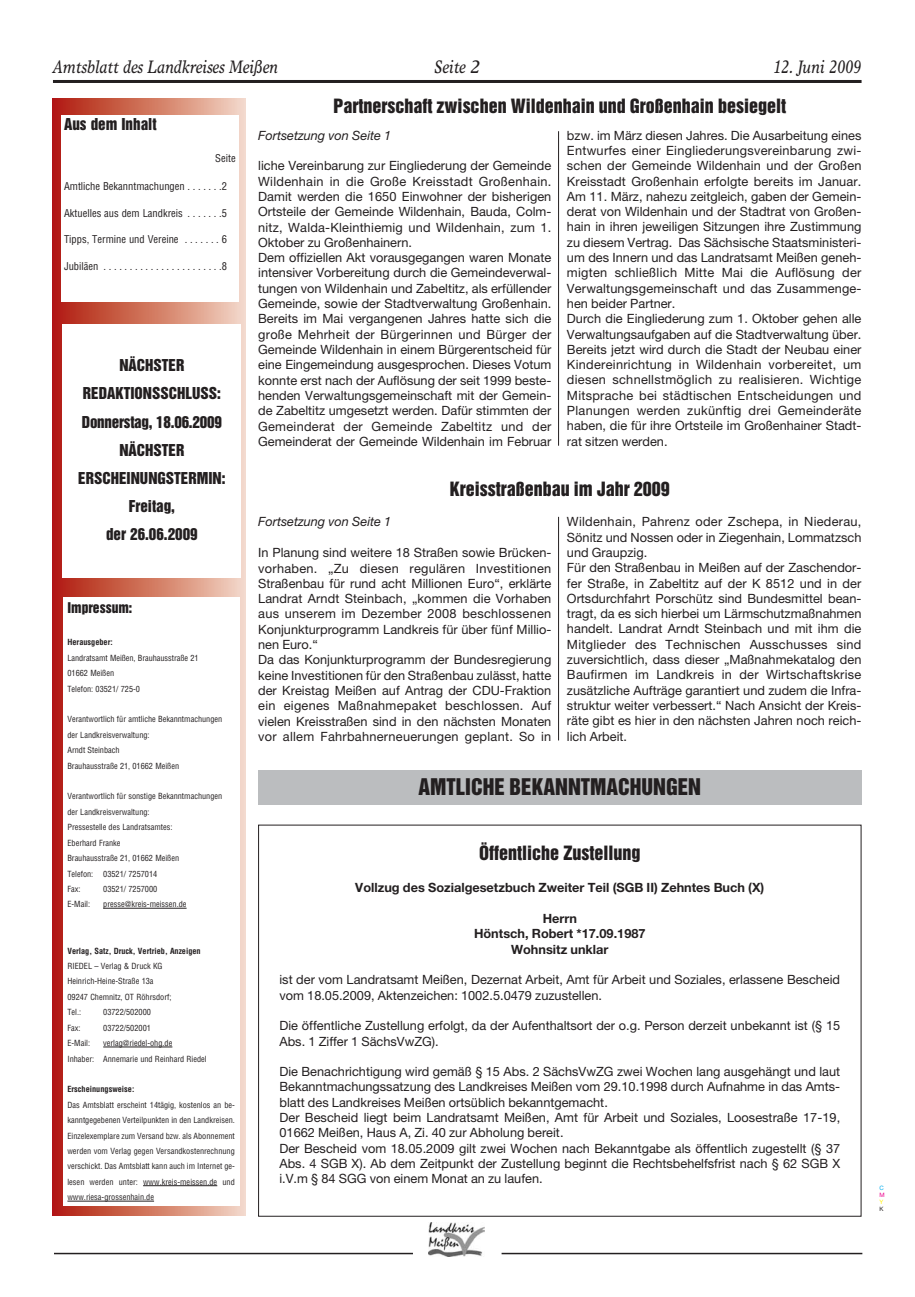
<style>
.page{position:relative;width:915px;height:1297px;background:#fff}
.page>*{position:absolute;margin:0;border:0;box-sizing:border-box;transform-origin:0 0}
.t1{font:21px "Helvetica Inserat";color:#231f20}
.t2{font:18px "Helvetica Inserat";color:#231f20}
.t3{font:italic 18px "Times Europa";color:#231f20;scale:.8 1}
.t4{font:15px/28.2px "Helvetica Inserat";color:#231f20;text-align:center}
.t5{font:13.5px "Helvetica Inserat";color:#231f20}
.t6{font:12.75px/15.3px "Helvetica Neue";color:#231f20}
.t7{font:700 12.75px/15.3px "Helvetica Neue";color:#231f20;text-align:center}
.t8{font:italic 12.75px "Helvetica Neue";color:#231f20}
.t9{font:condensed 10.5px "Helvetica";color:#231f20}
.t10{font:condensed 8.25px/15.5px "Helvetica";color:#231f20}
.t11{font:700 condensed 8.25px "Helvetica";color:#231f20}
.t12{font:6px "Helvetica Neue";color:#00adef}
.t13{font:6px "Helvetica Neue";color:#ec008c}
.t14{font:6px "Helvetica Neue";color:#fff200}
.t15{font:6px "Helvetica Neue";color:#231f20}
</style>
<div class="page">
<img style="left:428px;top:1222px;width:56px;height:34px">
<hr style="left:54px;top:1253px;width:359px;height:1px;background:#231f20">
<hr style="left:501px;top:1253px;width:361px;height:1px;background:#231f20">
<hr style="left:53px;top:80px;width:808px;height:3px;background:#231f20">
<svg style="left:53px;top:98px;width:192px;height:1118px;background:#ce6d62"></svg>
<div style="left:62px;top:324px;width:179px;height:254px;background:#fff"></div>
<div style="left:63px;top:597px;width:176px;height:609px;background:#fff"></div>
<hr style="left:103px;top:908px;width:83px;height:1px;background:#231f20">
<hr style="left:103px;top:1047px;width:69px;height:1px;background:#231f20">
<hr style="left:143px;top:1185px;width:74px;height:1px;background:#231f20">
<hr style="left:67px;top:1201px;width:87px;height:1px;background:#231f20">
<div style="left:61px;top:115px;width:177px;height:186px;background:#fff"></div>
<div style="left:258px;top:770px;width:603px;height:34px;background:#bbbdbf"></div>
<hr style="left:558px;top:131px;width:1px;height:315px;background:#231f20">
<hr style="left:558px;top:517px;width:1px;height:223px;background:#231f20">
<h2 class="t3" style="left:53px;top:60px;width:283px">Amtsblatt des Landkreises Meißen</h2>
<h2 class="t3" style="left:434px;top:60px;width:59px">Seite 2</h2>
<h2 class="t3" style="left:772px;top:60px;width:111px">12. Juni 2009</h2>
<p class="t4" style="left:64px;top:111px;width:94px">Aus dem Inhalt</p>
<p class="t9" style="left:215px;top:154px;width:22px">Seite</p>
<p class="t9" style="left:64px;top:182px;width:164px">Amtliche Bekanntmachungen . . . . . . .2</p>
<p class="t9" style="left:64px;top:209px;width:164px">Aktuelles aus dem Landkreis . . . . . . .5</p>
<p class="t9" style="left:64px;top:235px;width:164px">Tipps, Termine und Vereine . . . . . . . 6</p>
<p class="t9" style="left:64px;top:262px;width:164px">Jubiläen . . . . . . . . . . . . . . . . . . . . . . .8</p>
<p class="t4" style="left:78px;top:352px;width:149px">NÄCHSTER<br>REDAKTIONSSCHLUSS:<br>Donnerstag, 18.06.2009<br>NÄCHSTER<br>ERSCHEINUNGSTERMIN:<br>Freitag,<br>der 26.06.2009</p>
<p class="t5" style="left:67px;top:602px;width:66px">Impressum:</p>
<p class="t11" style="left:67px;top:639px;width:47px">Herausgeber:</p>
<p class="t10" style="left:67px;top:651px;width:133px">Landratsamt Meißen, Brauhausstraße 21<br>01662 Meißen<br>Telefon: 03521/ 725-0</p>
<p class="t10" style="left:67px;top:712px;width:156px">Verantwortlich für amtliche Bekanntmachungen der Landkreisverwaltung:<br>Arndt Steinbach<br>Brauhausstraße 21, 01662 Meißen</p>
<p class="t10" style="left:67px;top:789px;width:156px">Verantwortlich für sonstige Bekanntmachungen der Landkreisverwaltung:<br>Pressestelle des Landratsamtes:<br>Eberhard Franke<br>Brauhausstraße 21, 01662 Meißen<br>Telefon: 03521/ 7257014<br>Fax:</p>
<p class="t10" style="left:103px;top:882px;width:56px">03521/ 7257000</p>
<p class="t10" style="left:67px;top:897px;width:24px">E-Mail:</p>
<p class="t10" style="left:103px;top:897px;width:85px">presse@kreis-meissen.de</p>
<p class="t11" style="left:67px;top:947px;width:135px">Verlag, Satz, Druck, Vertrieb, Anzeigen</p>
<p class="t10" style="left:67px;top:959px;width:105px">RIEDEL – Verlag &amp; Druck KG<br>Heinrich-Heine-Straße 13a<br>09247 Chemnitz, OT Röhrsdorf;<br>Tel.:</p>
<p class="t10" style="left:103px;top:1005px;width:49px">03722/502000</p>
<p class="t10" style="left:67px;top:1021px;width:15px">Fax:</p>
<p class="t10" style="left:103px;top:1021px;width:49px">03722/502001</p>
<p class="t10" style="left:67px;top:1036px;width:24px">E-Mail:</p>
<p class="t10" style="left:67px;top:1036px;width:141px;text-align:center">verlag@riedel-ohg.de<br>Inhaber: Annemarie und Reinhard Riedel</p>
<p class="t11" style="left:67px;top:1086px;width:68px">Erscheinungsweise:</p>
<p class="t10" style="left:67px;top:1098px;width:169px;text-align:justify">Das Amtsblatt erscheint 14tägig, kostenlos an be&shy;kanntgegebenen Verteilpunkten in den Landkreisen.<br>Einzelexemplare zum Versand bzw. als Abonnement werden vom Verlag gegen Versandkostenrechnung verschickt. Das Amtsblatt kann auch im Internet ge&shy;lesen werden unter: www.kreis-meissen.de und www.riesa-grossenhain.de</p>
<h2 class="t2" style="left:333px;top:98px;width:454px">Partnerschaft zwischen Wildenhain und Großenhain besiegelt</h2>
<p class="t8" style="left:258px;top:131px;width:135px">Fortsetzung von Seite 1</p>
<p class="t6" style="left:258px;top:159px;width:294px">liche Vereinbarung zur Eingliederung der Gemeinde Wildenhain in die Große Kreisstadt Großenhain.<br>Damit werden die 1650 Einwohner der bisherigen Ortsteile der Gemeinde Wildenhain, Bauda, Colm&shy;nitz, Walda-Kleinthiemig und Wildenhain, zum 1.<br>Oktober zu Großenhainern.<br>Dem offiziellen Akt vorausgegangen waren Monate intensiver Vorbereitung durch die Gemeindeverwal&shy;tungen von Wildenhain und Zabeltitz, als erfüllender Gemeinde, sowie der Stadtverwaltung Großenhain.<br>Bereits im Mai vergangenen Jahres hatte sich die große Mehrheit der Bürgerinnen und Bürger der Gemeinde Wildenhain in einem Bürgerentscheid für eine Eingemeindung ausgesprochen. Dieses Votum konnte erst nach der Auflösung der seit 1999 beste&shy;henden Verwaltungsgemeinschaft mit der Gemein&shy;de Zabeltitz umgesetzt werden. Dafür stimmten der Gemeinderat der Gemeinde Zabeltitz und der Gemeinderat der Gemeinde Wildenhain im Februar</p>
<p class="t6" style="left:566px;top:129px;width:296px">bzw. im März diesen Jahres. Die Ausarbeitung eines Entwurfes einer Eingliederungsvereinbarung zwi&shy;schen der Gemeinde Wildenhain und der Großen Kreisstadt Großenhain erfolgte bereits im Januar.<br>Am 11. März, nahezu zeitgleich, gaben der Gemein&shy;derat von Wildenhain und der Stadtrat von Großen&shy;hain in ihren jeweiligen Sitzungen ihre Zustimmung zu diesem Vertrag. Das Sächsische Staatsministeri&shy;um des Innern und das Landratsamt Meißen geneh&shy;migten schließlich Mitte Mai die Auflösung der Verwaltungsgemeinschaft und das Zusammenge&shy;hen beider Partner.<br>Durch die Eingliederung zum 1. Oktober gehen alle Verwaltungsaufgaben auf die Stadtverwaltung über.<br>Bereits jetzt wird durch die Stadt der Neubau einer Kindereinrichtung in Wildenhain vorbereitet, um diesen schnellstmöglich zu realisieren. Wichtige Mitsprache bei städtischen Entscheidungen und Planungen werden zukünftig drei Gemeinderäte haben, die für ihre Ortsteile im Großenhainer Stadt&shy;rat sitzen werden.</p>
<h2 class="t2" style="left:449px;top:482px;width:222px">Kreisstraßenbau im Jahr 2009</h2>
<p class="t8" style="left:258px;top:517px;width:135px">Fortsetzung von Seite 1</p>
<p class="t6" style="left:258px;top:546px;width:294px">In Planung sind weitere 18 Straßen sowie Brücken&shy;vorhaben. „Zu diesen regulären Investitionen Straßenbau für rund acht Millionen Euro“, erklärte Landrat Arndt Steinbach, „kommen die Vorhaben aus unserem im Dezember 2008 beschlossenen Konjunkturprogramm Landkreis für über fünf Millio&shy;nen Euro.“<br>Da das Konjunkturprogramm der Bundesregierung keine Investitionen für den Straßenbau zulässt, hatte der Kreistag Meißen auf Antrag der CDU-Fraktion ein eigenes Maßnahmepaket beschlossen. Auf vielen Kreisstraßen sind in den nächsten Monaten vor allem Fahrbahnerneuerungen geplant. So in</p>
<p class="t6" style="left:566px;top:515px;width:296px">Wildenhain, Pahrenz oder Zschepa, in Niederau, Sönitz und Nossen oder in Ziegenhain, Lommatzsch und Graupzig.<br>Für den Straßenbau in Meißen auf der Zaschendor&shy;fer Straße, in Zabeltitz auf der K 8512 und in der Ortsdurchfahrt Porschütz sind Bundesmittel bean&shy;tragt, da es sich hierbei um Lärmschutzmaßnahmen handelt. Landrat Arndt Steinbach und mit ihm die Mitglieder des Technischen Ausschusses sind zuversichtlich, dass dieser „Maßnahmekatalog den Baufirmen im Landkreis in der Wirtschaftskrise zusätzliche Aufträge garantiert und zudem die Infra&shy;struktur weiter verbessert.“ Nach Ansicht der Kreis&shy;räte gibt es hier in den nächsten Jahren noch reich&shy;lich Arbeit.</p>
<h1 class="t1" style="left:418px;top:778px;width:284px">AMTLICHE BEKANNTMACHUNGEN</h1>
<h2 class="t2" style="left:479px;top:846px;width:163px">Öffentliche Zustellung</h2>
<p class="t7" style="left:355px;top:881px;width:410px">Vollzug des Sozialgesetzbuch Zweiter Teil (SGB II) Zehntes Buch (X)</p>
<p class="t7" style="left:474px;top:912px;width:173px">Herrn<br>Höntsch, Robert *17.09.1987<br>Wohnsitz unklar</p>
<p class="t6" style="left:279px;top:973px;width:562px">ist der vom Landratsamt Meißen, Dezernat Arbeit, Amt für Arbeit und Soziales, erlassene Bescheid vom 18.05.2009, Aktenzeichen: 1002.5.0479 zuzustellen.</p>
<p class="t6" style="left:279px;top:1019px;width:562px">Die öffentliche Zustellung erfolgt, da der Aufenthaltsort der o.g. Person derzeit unbekannt ist (§ 15<br>Abs. 1 Ziffer 1 SächsVwZG).</p>
<p class="t6" style="left:279px;top:1065px;width:562px">Die Benachrichtigung wird gemäß § 15 Abs. 2 SächsVwZG zwei Wochen lang ausgehängt und laut Bekanntmachungssatzung des Landkreises Meißen vom 29.10.1998 durch Aufnahme in das Amts&shy;blatt des Landkreises Meißen ortsüblich bekanntgemacht.<br>Der Bescheid liegt beim Landratsamt Meißen, Amt für Arbeit und Soziales, Loosestraße 17-19, 01662 Meißen, Haus A, Zi. 40 zur Abholung bereit.<br>Der Bescheid vom 18.05.2009 gilt zwei Wochen nach Bekanntgabe als öffentlich zugestellt (§ 37<br>Abs. 4 SGB X). Ab dem Zeitpunkt der Zustellung beginnt die Rechtsbehelfsfrist nach § 62 SGB X i.V.m § 84 SGG von einem Monat an zu laufen.</p>
<p class="t12" style="left:879px;top:1185px;width:6px">C</p>
<p class="t13" style="left:879px;top:1193px;width:7px">M</p>
<p class="t14" style="left:879px;top:1200px;width:5px">Y</p>
<p class="t15" style="left:879px;top:1207px;width:6px">K</p>
</div>
